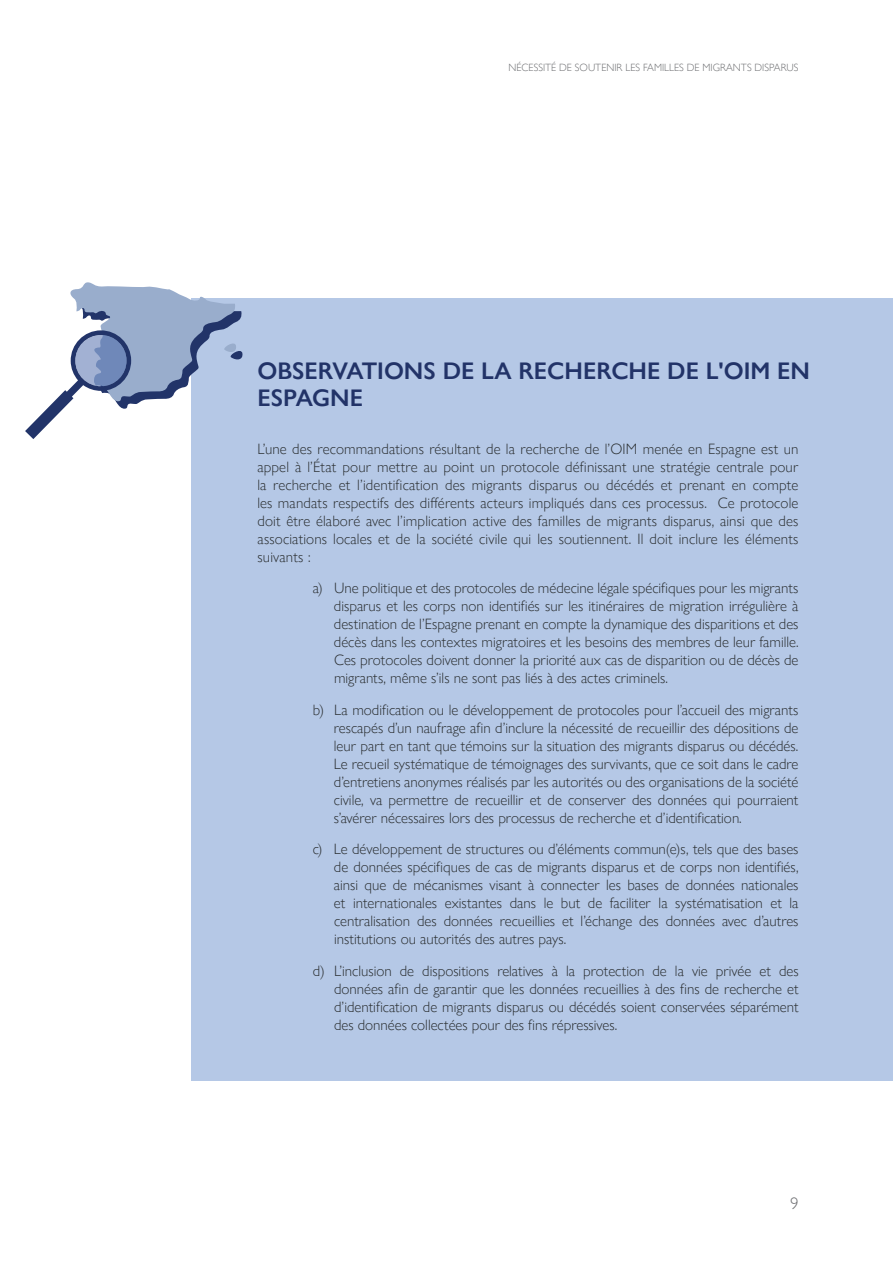
<style>
.page{position:relative;width:893px;height:1263px;background:#fff}
.page>*{position:absolute;margin:0;border:0;box-sizing:border-box;transform-origin:0 0}
.t1{font:600 24px/27px "Gill Sans Nova";color:#223368}
.t2{font:300 16.5px "Gill Sans Nova";color:#6c6d70}
.t3{font:300 15px/18px "Gill Sans Nova";color:#292d2f;text-align:justify}
.t4{font:300 10.5px "Gill Sans Nova";color:#6c6d70}
</style>
<div class="page">
<div style="left:191px;top:298px;width:702px;height:782px;background:#b5c8e6"></div>
<svg style="left:25px;top:282px;width:218px;height:157px"></svg>
<p class="t4" style="left:509px;top:61px;width:291px">NÉCESSITÉ DE SOUTENIR LES FAMILLES DE MIGRANTS DISPARUS</p>
<h1 class="t1" style="left:257px;top:357px;width:554px">OBSERVATIONS DE LA RECHERCHE DE L'OIM EN<br>ESPAGNE</h1>
<p class="t3" style="left:257px;top:439px;width:543px">L’une des recommandations résultant de la recherche de l’OIM menée en Espagne est un appel à l’État pour mettre au point un protocole définissant une stratégie centrale pour la recherche et l’identification des migrants disparus ou décédés et prenant en compte les mandats respectifs des différents acteurs impliqués dans ces processus. Ce protocole doit être élaboré avec l’implication active des familles de migrants disparus, ainsi que des associations locales et de la société civile qui les soutiennent. Il doit inclure les éléments suivants :</p>
<p class="t3" style="left:334px;top:579px;width:466px;text-indent:-21px">a) Une politique et des protocoles de médecine légale spécifiques pour les migrants disparus et les corps non identifiés sur les itinéraires de migration irrégulière à destination de l’Espagne prenant en compte la dynamique des disparitions et des décès dans les contextes migratoires et les besoins des membres de leur famille.<br>Ces protocoles doivent donner la priorité aux cas de disparition ou de décès de migrants, même s’ils ne sont pas liés à des actes criminels.</p>
<p class="t3" style="left:334px;top:700px;width:466px;text-indent:-21px">b) La modification ou le développement de protocoles pour l’accueil des migrants rescapés d’un naufrage afin d’inclure la nécessité de recueillir des dépositions de leur part en tant que témoins sur la situation des migrants disparus ou décédés.<br>Le recueil systématique de témoignages des survivants, que ce soit dans le cadre d’entretiens anonymes réalisés par les autorités ou des organisations de la société civile, va permettre de recueillir et de conserver des données qui pourraient s’avérer nécessaires lors des processus de recherche et d’identification.</p>
<p class="t3" style="left:334px;top:840px;width:466px;text-indent:-21px">c) Le développement de structures ou d’éléments commun(e)s, tels que des bases de données spécifiques de cas de migrants disparus et de corps non identifiés, ainsi que de mécanismes visant à connecter les bases de données nationales et internationales existantes dans le but de faciliter la systématisation et la centralisation des données recueillies et l’échange des données avec d’autres institutions ou autorités des autres pays.</p>
<p class="t3" style="left:334px;top:961px;width:466px;text-indent:-21px">d) L’inclusion de dispositions relatives à la protection de la vie privée et des données afin de garantir que les données recueillies à des fins de recherche et d’identification de migrants disparus ou décédés soient conservées séparément des données collectées pour des fins répressives.</p>
<p class="t2" style="left:790px;top:1193px;width:10px">9</p>
</div>
